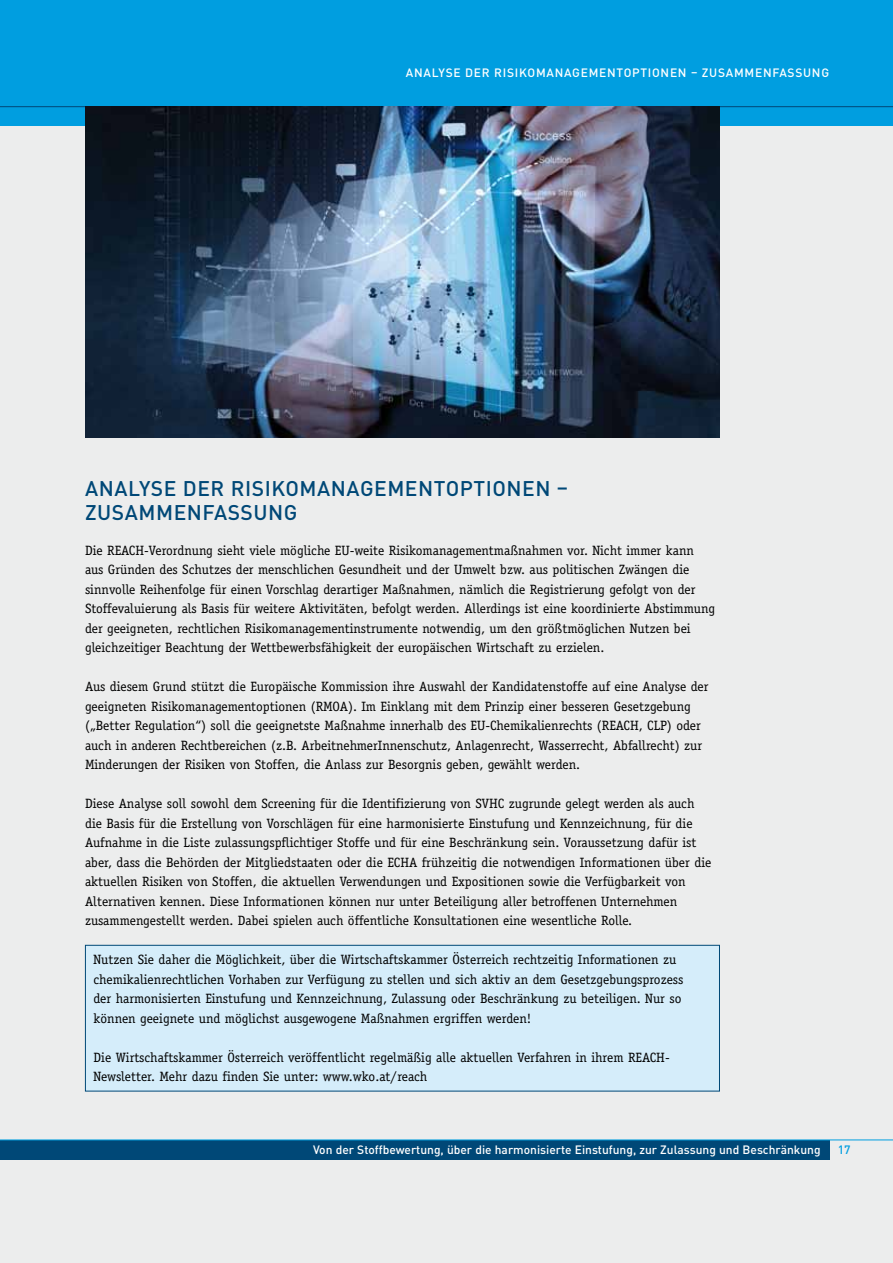
<style>
.page{position:relative;width:893px;height:1263px;background:#eceded}
.page>*{position:absolute;margin:0;border:0;box-sizing:border-box;transform-origin:0 0}
.t1{font:500 21px "DIN Pro";letter-spacing:.025em;color:#004877}
.t2{font:13.5px/19.5px "Officina Serif";color:#000}
.t3{font:500 12px "DIN Pro";color:#fff}
.t4{font:500 12px "DIN Pro";letter-spacing:.06em;color:#fff}
.t5{font:500 12px "DIN Pro";color:#009ee0}
</style>
<div class="page">
<div style="left:0;top:0;width:893px;height:126px;background:#009ee0"></div>
<div style="left:0;top:1140px;width:829px;height:20px;background:#004877"></div>
<hr style="left:0;top:1139px;width:893px;height:1px;background:#009ee0">
<hr style="left:0;top:106px;width:893px;height:1px;background:#004877">
<div style="left:85px;top:945px;width:635px;height:146px;background:#d5edfa;border:1px solid #004877"></div>
<img style="left:85px;top:106px;width:635px;height:332px">
<p class="t4" style="left:406px;top:65px;width:123px">ANALYSE DER RISIKOMA</p>
<p class="t4" style="left:555px;top:65px;width:173px">NAGEM ENTOPTIONEN – ZUSAMM</p>
<p class="t3" style="left:755px;top:65px;width:33px">ENFASS</p>
<p class="t3" style="left:803px;top:65px;width:27px">UNG</p>
<h1 class="t1" style="left:85px;top:474px;width:202px">ANALYSE DER RISIKOMA</h1>
<h1 class="t1" style="left:331px;top:474px;width:239px">NAGEM ENTOPTIONEN –</h1>
<h1 class="t1" style="left:85px;top:498px;width:43px">ZUSAMM</h1>
<h1 class="t1" style="left:174px;top:498px;width:54px">ENFASS</h1>
<h1 class="t1" style="left:254px;top:498px;width:46px">UNG</h1>
<p class="t2" style="left:85px;top:541px;width:632px">Die REACH-Verordnung sieht viele mögliche EU-weite Risikomanagementmaßnahmen vor. Nicht immer kann aus Gründen des Schutzes der menschlichen Gesundheit und der Umwelt bzw. aus politischen Zwängen die sinnvolle Reihenfolge für einen Vorschlag derartiger Maßnahmen, nämlich die Registrierung gefolgt von der Stoffevaluierung als Basis für weitere Aktivitäten, befolgt werden. Allerdings ist eine koordinierte Abstimmung der geeigneten, rechtlichen Risikomanagementinstrumente notwendig, um den größtmöglichen Nutzen bei gleichzeitiger Beachtung der Wettbewerbsfähigkeit der europäischen Wirtschaft zu erzielen.</p>
<p class="t2" style="left:85px;top:677px;width:625px">Aus diesem Grund stützt die Europäische Kommission ihre Auswahl der Kandidatenstoffe auf eine Analyse der geeigneten Risikomanagementoptionen (RMOA). Im Einklang mit dem Prinzip einer besseren Gesetzgebung („Better Regulation“) soll die geeignetste Maßnahme innerhalb des EU-Chemikalienrechts (REACH, CLP) oder auch in anderen Rechtbereichen (z.B. ArbeitnehmerInnenschutz, Anlagenrecht, Wasserrecht, Abfallrecht) zur Minderungen der Risiken von Stoffen, die Anlass zur Besorgnis geben, gewählt werden.</p>
<p class="t2" style="left:85px;top:794px;width:628px">Diese Analyse soll sowohl dem Screening für die Identifizierung von SVHC zugrunde gelegt werden als auch die Basis für die Erstellung von Vorschlägen für eine harmonisierte Einstufung und Kennzeichnung, für die Aufnahme in die Liste zulassungspflichtiger Stoffe und für eine Beschränkung sein. Voraussetzung dafür ist aber, dass die Behörden der Mitgliedstaaten oder die ECHA frühzeitig die notwendigen Informationen über die aktuellen Risiken von Stoffen, die aktuellen Verwendungen und Expositionen sowie die Verfügbarkeit von Alternativen kennen. Diese Informationen können nur unter Beteiligung aller betroffenen Unternehmen zusammengestellt werden. Dabei spielen auch öffentliche Konsultationen eine wesentliche Rolle.</p>
<p class="t2" style="left:94px;top:950px;width:591px">Nutzen Sie daher die Möglichkeit, über die Wirtschaftskammer Österreich rechtzeitig Informationen zu chemikalienrechtlichen Vorhaben zur Verfügung zu stellen und sich aktiv an dem Gesetzgebungsprozess der harmonisierten Einstufung und Kennzeichnung, Zulassung oder Beschränkung zu beteiligen. Nur so können geeignete und möglichst ausgewogene Maßnahmen ergriffen werden!</p>
<p class="t2" style="left:94px;top:1047px;width:578px">Die Wirtschaftskammer Österreich veröffentlicht regelmäßig alle aktuellen Verfahren in ihrem REACH-<br>Newsletter. Mehr dazu finden Sie unter: www.wko.at/reach</p>
<p class="t3" style="left:313px;top:1141px;width:509px">Von der Stoffbewertung, über die harmonisierte Einstufung, zur Zulassung und Beschränkung</p>
<p class="t5" style="left:838px;top:1141px;width:14px">17</p>
</div>
